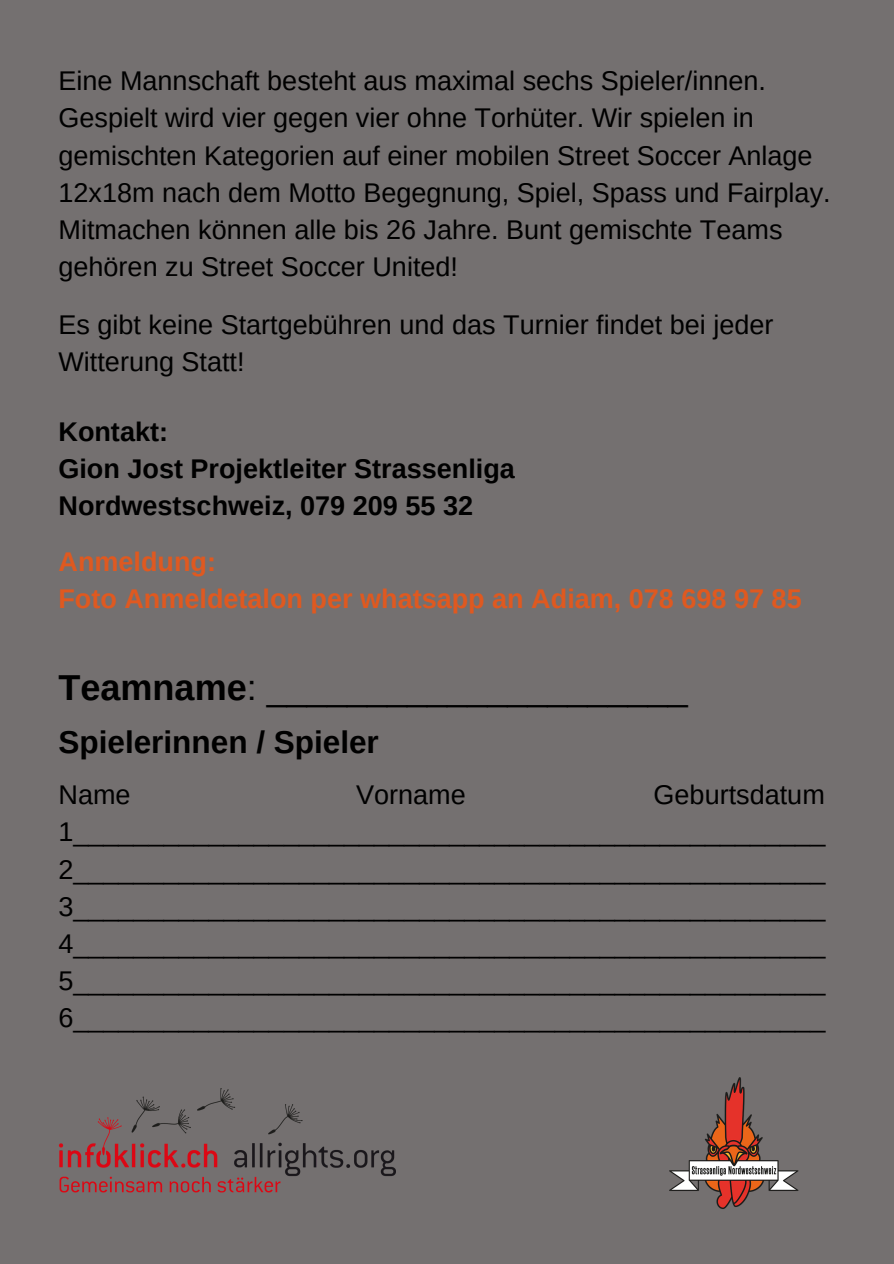
<style>
.page{position:relative;width:894px;height:1264px;background:#fff}
.page>*{position:absolute;margin:0;border:0;box-sizing:border-box;transform-origin:0 0}
.t1{font:36px "Arimo";color:#000}
.t2{font:700 31.5px "Arimo";color:#000}
.t3{font:27px/37.2px "Arimo";color:#000}
.t4{font:700 27px/37.2px "Arimo";color:#000}
.t5{font:700 27px/37.2px "Arimo";color:#df5920}
.s1{font-weight:700}
</style>
<div class="page">
<div style="left:0;top:0;width:893px;height:1263px;background:#747070"></div>
<img style="left:59px;top:1088px;width:336px;height:105px">
<img style="left:669px;top:1077px;width:130px;height:132px">
<p class="t3" style="left:58px;top:62px;width:773px">Eine Mannschaft besteht aus maximal sechs Spieler/innen.<br>Gespielt wird vier gegen vier ohne Torhüter. Wir spielen in gemischten Kategorien auf einer mobilen Street Soccer Anlage 12x18m nach dem Motto Begegnung, Spiel, Spass und Fairplay.<br>Mitmachen können alle bis 26 Jahre. Bunt gemischte Teams gehören zu Street Soccer United!</p>
<p class="t3" style="left:58px;top:306px;width:716px">Es gibt keine Startgebühren und das Turnier findet bei jeder<br>Witterung Statt!</p>
<p class="t4" style="left:58px;top:413px;width:458px">Kontakt:<br>Gion Jost Projektleiter Strassenliga<br>Nordwestschweiz, 079 209 55 32</p>
<p class="t5" style="left:58px;top:542px;width:744px">Anmeldung:<br>Foto Anmeldetalon per whatsapp an Adiam, 078 698 97 85</p>
<h1 class="t1" style="left:58px;top:667px;width:630px"><span class="s1">Teamname</span>: _____________________</h1>
<p class="t2" style="left:58px;top:724px;width:322px">Spielerinnen / Spieler</p>
<p class="t3" style="left:58px;top:776px;width:768px;text-align:justify;text-indent:595px">Geburtsdatum 1__________________________________________________ 2__________________________________________________ 3__________________________________________________ 4__________________________________________________ 5__________________________________________________ 6__________________________________________________</p>
<p class="t3" style="left:58px;top:776px;width:74px">Name</p>
<p class="t3" style="left:356px;top:776px;width:111px">Vorname</p>
</div>
